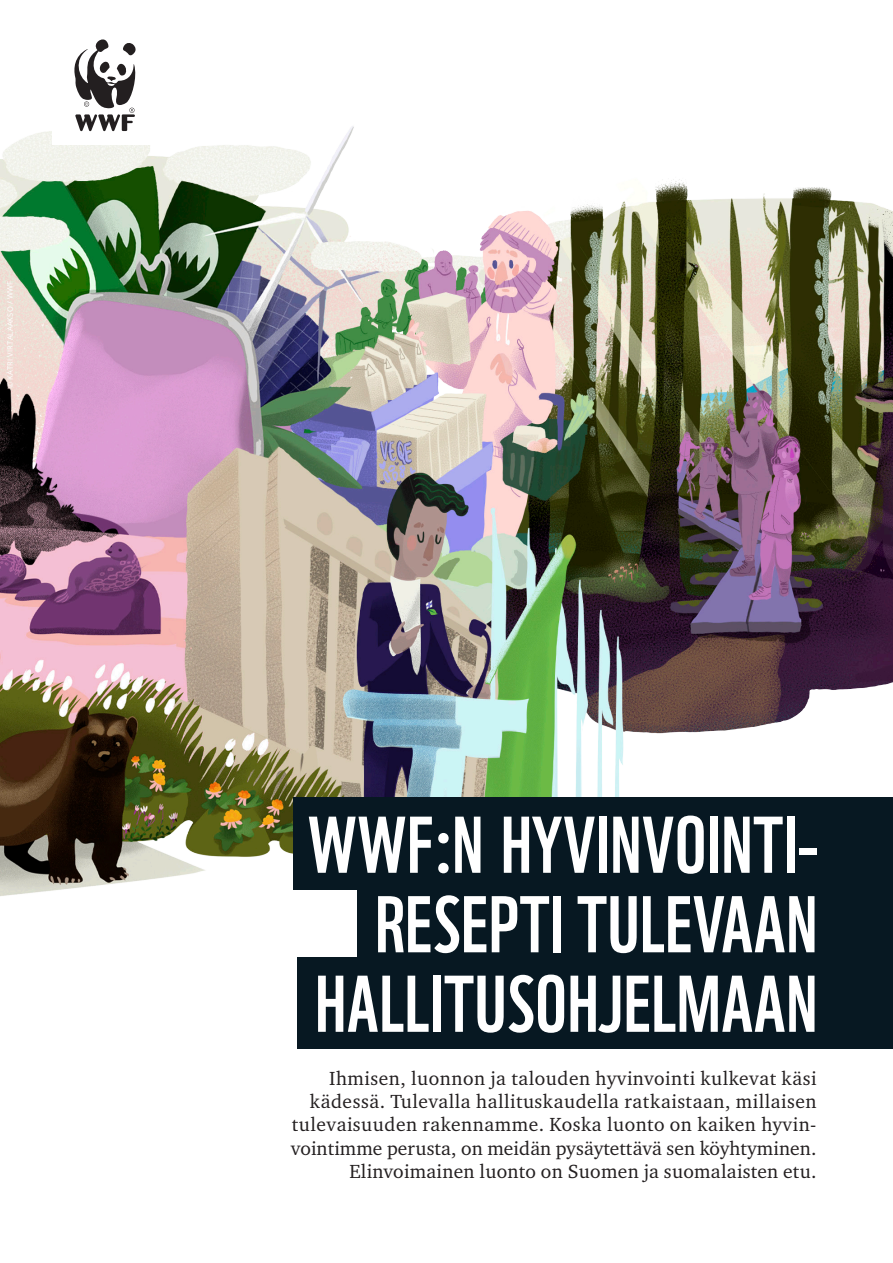
<style>
.page{position:relative;width:893px;height:1263px;background:#fff}
.page>*{position:absolute;margin:0;border:0;box-sizing:border-box;transform-origin:0 0}
.Heading_2{font:78px/79.5px "WWF";letter-spacing:.01em;color:#fff;text-align:right}
.LEIPIS_SIS_Charter_8{font:19.5px "Charter ITC Pro";letter-spacing:.025em;color:#231f20}
.LEIPIS_SIS_Charter_8-2{font:19.5px "Charter ITC Pro";letter-spacing:.005em;color:#231f20}
.Kuva-copyright{font:7.5px "Open Sans";letter-spacing:.025em;color:#fff}
</style>
<div class="page">
<div style="left:298px;top:957px;width:595px;height:91px;background:#071822"></div>
<img style="left:0;top:126px;width:893px;height:838px">
<div style="left:53px;top:0;width:104px;height:144px;background:#fff"></div>
<svg style="left:74px;top:39px;width:62px;height:92px"></svg>
<div style="left:358px;top:872px;width:535px;height:96px;background:#071822"></div>
<div style="left:293px;top:797px;width:600px;height:93px;background:#071822"></div>
<p class="Kuva-copyright" style="left:5px;top:388px;width:109px;rotate:-90deg">© KATRI VIRTALAAKSO / WWF</p>
<p class="Heading_2" style="left:308px;top:797px;width:511px">WWF:N HYVINVOINTI-</p>
<p class="Heading_2" style="left:315px;top:877px;width:504px">RESEPTI TULEVAAN<br>HALLITUSOHJELMAAN</p>
<p class="LEIPIS_SIS_Charter_8" style="left:329px;top:1066px;width:489px">Ihmisen, luonnon ja talouden hyvinvointi kulkevat käsi</p>
<p class="LEIPIS_SIS_Charter_8" style="left:310px;top:1089px;width:508px">kädessä. Tulevalla hallituskaudella ratkaistaan, millaisen</p>
<p class="LEIPIS_SIS_Charter_8" style="left:292px;top:1112px;width:526px">tulevaisuuden rakennamme. Koska luonto on kaiken hyvin-</p>
<p class="LEIPIS_SIS_Charter_8-2" style="left:291px;top:1136px;width:527px">vointimme perusta, on meidän pysäytettävä sen köyhtyminen.</p>
<p class="LEIPIS_SIS_Charter_8" style="left:349px;top:1159px;width:469px">Elinvoimainen luonto on Suomen ja suomalaisten etu.</p>
</div>
